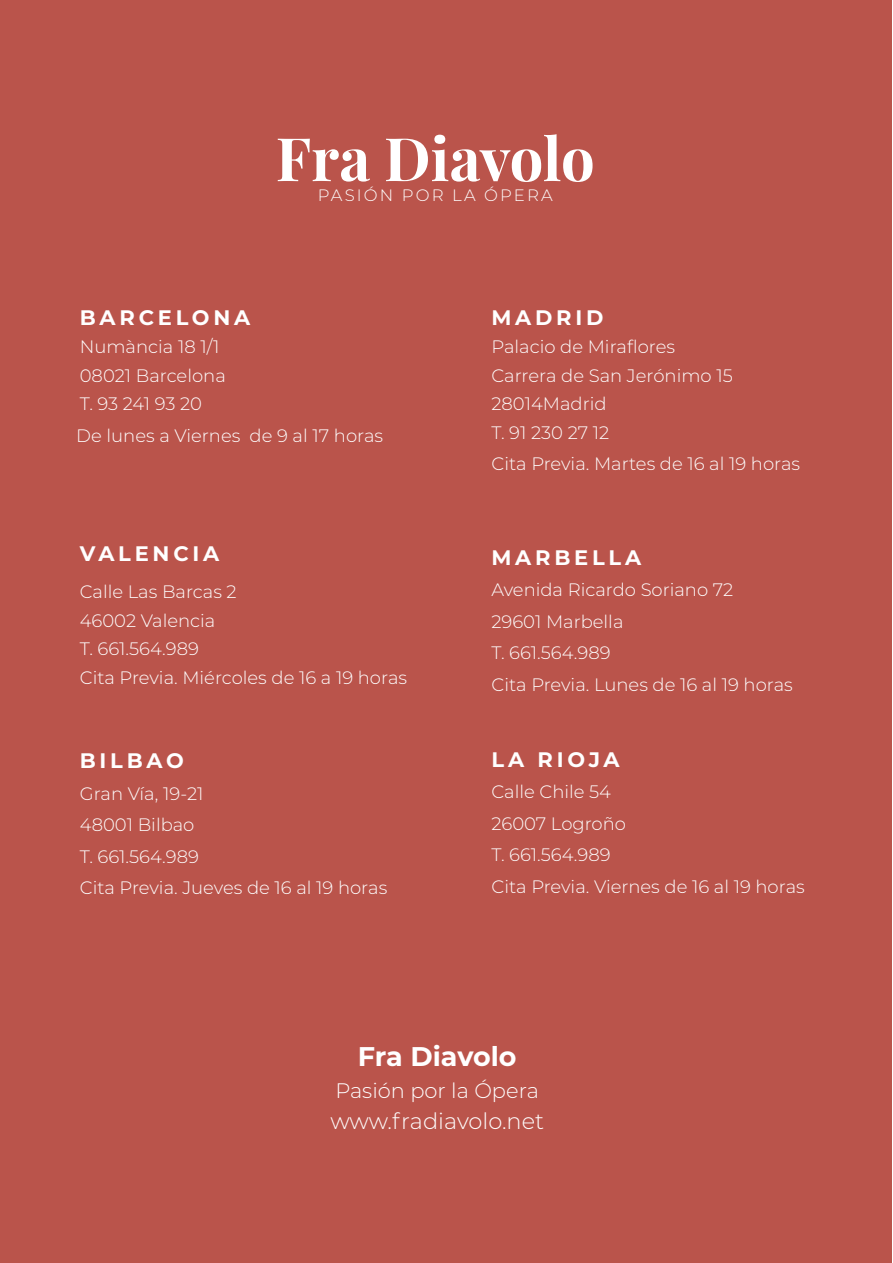
<style>
.page{position:relative;width:893px;height:1263px;background:#fff}
.page>*{position:absolute;margin:0;border:0;box-sizing:border-box;transform-origin:0 0}
.t1{font:700 60px "Playfair Display";letter-spacing:-.005em;color:#fff}
.t2{font:700 27px "Montserrat";letter-spacing:-.005em;color:#fff}
.t3{font:300 22.5px "Montserrat";color:#fff}
.t4{font:700 21px "Montserrat";letter-spacing:.18em;color:#fff}
.t5{font:300 21px "Montserrat";color:#fff}
.t6{font:300 18px/28.5px "Montserrat";color:#fff}
.t7{font:300 16.5px "Montserrat";letter-spacing:.13em;color:#fff}
</style>
<div class="page">
<div style="left:0;top:0;width:891px;height:1263px;background:#ba544b"></div>
<h1 class="t1" style="left:276px;top:111px;width:321px">Fra Diavolo</h1>
<p class="t7" style="left:318px;top:184px;width:237px">PASIÓN POR LA ÓPERA</p>
<p class="t4" style="left:80px;top:302px;width:172px">BARCELONA</p>
<p class="t6" style="left:80px;top:332px;width:148px">Numància 18 1/1<br>08021 Barcelona<br>T. 93 241 93 20</p>
<p class="t6" style="left:76px;top:421px;width:308px">De lunes a Viernes de 9 al 17 horas</p>
<p class="t4" style="left:80px;top:539px;width:141px">VALENCIA</p>
<p class="t6" style="left:80px;top:577px;width:329px">Calle Las Barcas 2<br>46002 Valencia<br>T. 661.564.989<br>Cita Previa. Miércoles de 16 a 19 horas</p>
<p class="t4" style="left:80px;top:745px;width:106px">BILBAO</p>
<p class="t6" style="left:80px;top:777px;width:309px;line-height:31.5px">Gran Vía, 19-21<br>48001 Bilbao<br>T. 661.564.989<br>Cita Previa. Jueves de 16 al 19 horas</p>
<p class="t4" style="left:491px;top:302px;width:114px">MADRID</p>
<p class="t6" style="left:491px;top:332px;width:185px">Palacio de Miraflores</p>
<p class="t6" style="left:491px;top:361px;width:243px">Carrera de San Jerónimo 15</p>
<p class="t6" style="left:491px;top:389px;width:117px">28014Madrid</p>
<p class="t6" style="left:491px;top:418px;width:119px">T. 91 230 27 12</p>
<p class="t6" style="left:491px;top:449px;width:310px">Cita Previa. Martes de 16 al 19 horas</p>
<p class="t4" style="left:491px;top:542px;width:151px">MARBELLA</p>
<p class="t6" style="left:491px;top:575px;width:243px">Avenida Ricardo Soriano 72</p>
<p class="t6" style="left:491px;top:607px;width:134px">29601 Marbella</p>
<p class="t6" style="left:491px;top:638px;width:121px">T. 661.564.989</p>
<p class="t6" style="left:491px;top:670px;width:303px">Cita Previa. Lunes de 16 al 19 horas</p>
<p class="t4" style="left:491px;top:744px;width:130px">LA RIOJA</p>
<p class="t6" style="left:491px;top:777px;width:121px">Calle Chile 54</p>
<p class="t6" style="left:491px;top:808px;width:136px">26007 Logroño</p>
<p class="t6" style="left:491px;top:840px;width:121px">T. 661.564.989</p>
<p class="t6" style="left:491px;top:871px;width:315px">Cita Previa. Viernes de 16 al 19 horas</p>
<h2 class="t2" style="left:358px;top:1037px;width:160px">Fra Diavolo</h2>
<p class="t5" style="left:335px;top:1076px;width:205px">Pasión por la Ópera</p>
<p class="t3" style="left:330px;top:1106px;width:215px">www.fradiavolo.net</p>
</div>
